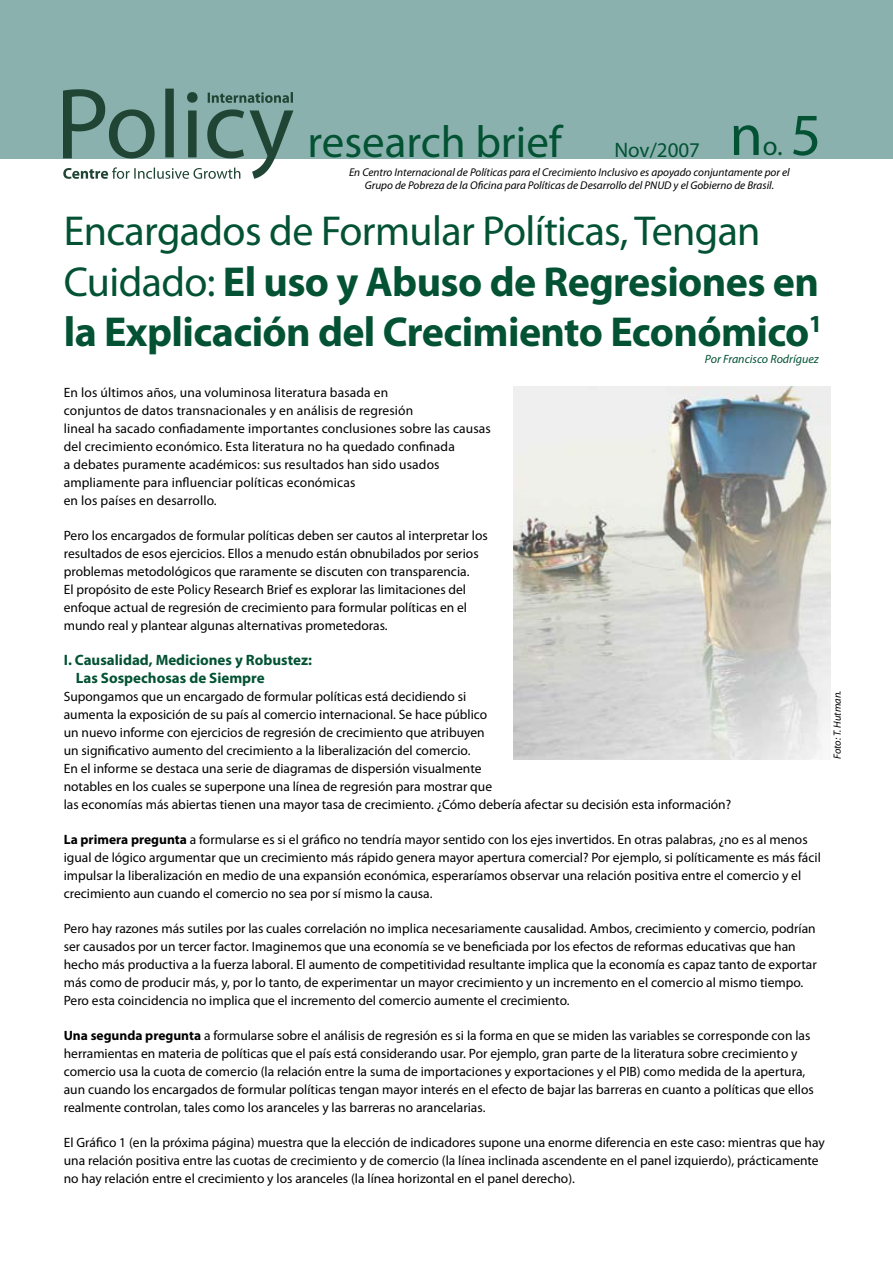
<style>
.page{position:relative;width:893px;height:1263px;background:#fff}
.page>*{position:absolute;margin:0;border:0;box-sizing:border-box;transform-origin:0 0}
.t1{font:60px "Myriad Pro";color:#025233}
.t2{font:45px "Myriad Pro";color:#025233}
.t3{font:700 42px/50.4px "Myriad Pro";letter-spacing:-.015em;color:#025233}
.t4{font:27px "Myriad Pro";color:#025233}
.t5{font:700 15px/18px "Myriad Pro";color:#025233}
.t6{font:13.5px/18px "Myriad Pro";color:#000}
.t7{font:italic 12px "Myriad Pro";color:#025233}
.t8{font:italic 11.25px/13.5px "Myriad Pro";color:#000;text-align:center}
.t9{font:italic 10.5px "Myriad Pro";color:#000}
.s1{font-size:21px}
.s2{font-weight:400}
.s3{font-weight:700}
</style>
<div class="page">
<img style="left:513px;top:387px;width:318px;height:372px">
<div style="left:0;top:0;width:893px;height:159px;background:#8bb1af"></div>
<svg style="left:63px;top:89px;width:230px;height:90px"></svg>
<h2 class="t2" style="left:308px;top:117px;width:394px">research brief <span class="s1">Nov/2007</span></h2>
<h1 class="t1" style="left:730px;top:102px;width:35px">n</h1>
<h3 class="t4" style="left:763px;top:131px;width:21px">o.</h3>
<h1 class="t1" style="left:790px;top:102px;width:32px">5</h1>
<p class="t8" style="left:349px;top:165px;width:442px">En Centro Internacional de Políticas para el Crecimiento Inclusivo es apoyado conjuntamente por el<br>Grupo de Pobreza de la Oficina para Políticas de Desarrollo del PNUD y el Gobierno de Brasil.</p>
<h3 class="t3" style="left:64px;top:207px;width:760px"><span class="s2">Encargados de Formular Políticas, Tengan<br>Cuidado:</span> El uso y Abuso de Regresiones en la Explicación del Crecimiento Económico<sup>1</sup></h3>
<p class="t6" style="left:64px;top:384px;width:429px">En los últimos años, una voluminosa literatura basada en<br>conjuntos de datos transnacionales y en análisis de regresión<br>lineal ha sacado confiadamente importantes conclusiones sobre las causas del crecimiento económico. Esta literatura no ha quedado confinada<br>a debates puramente académicos: sus resultados han sido usados ampliamente para influenciar políticas económicas<br>en los países en desarrollo.</p>
<p class="t6" style="left:64px;top:527px;width:426px">Pero los encargados de formular políticas deben ser cautos al interpretar los resultados de esos ejercicios. Ellos a menudo están obnubilados por serios problemas metodológicos que raramente se discuten con transparencia.<br>El propósito de este Policy Research Brief es explorar las limitaciones del enfoque actual de regresión de crecimiento para formular políticas en el mundo real y plantear algunas alternativas prometedoras.</p>
<p class="t5" style="left:76px;top:651px;width:238px;text-indent:-12px">I. Causalidad, Mediciones y Robustez:<br>Las Sospechosas de Siempre</p>
<p class="t6" style="left:64px;top:688px;width:669px">Supongamos que un encargado de formular políticas está decidiendo si<br>aumenta la exposición de su país al comercio internacional. Se hace público<br>un nuevo informe con ejercicios de regresión de crecimiento que atribuyen<br>un significativo aumento del crecimiento a la liberalización del comercio.<br>En el informe se destaca una serie de diagramas de dispersión visualmente<br>notables en los cuales se superpone una línea de regresión para mostrar que<br>las economías más abiertas tienen una mayor tasa de crecimiento. ¿Cómo debería afectar su decisión esta información?</p>
<p class="t6" style="left:64px;top:831px;width:759px"><span class="s3">La primera pregunta</span> a formularse es si el gráfico no tendría mayor sentido con los ejes invertidos. En otras palabras, ¿no es al menos igual de lógico argumentar que un crecimiento más rápido genera mayor apertura comercial? Por ejemplo, si políticamente es más fácil impulsar la liberalización en medio de una expansión económica, esperaríamos observar una relación positiva entre el comercio y el crecimiento aun cuando el comercio no sea por sí mismo la causa.</p>
<p class="t6" style="left:64px;top:920px;width:755px">Pero hay razones más sutiles por las cuales correlación no implica necesariamente causalidad. Ambos, crecimiento y comercio, podrían ser causados por un tercer factor. Imaginemos que una economía se ve beneficiada por los efectos de reformas educativas que han hecho más productiva a la fuerza laboral. El aumento de competitividad resultante implica que la economía es capaz tanto de exportar más como de producir más, y, por lo tanto, de experimentar un mayor crecimiento y un incremento en el comercio al mismo tiempo.<br>Pero esta coincidencia no implica que el incremento del comercio aumente el crecimiento.</p>
<p class="t6" style="left:64px;top:1027px;width:752px"><span class="s3">Una segunda pregunta</span> a formularse sobre el análisis de regresión es si la forma en que se miden las variables se corresponde con las herramientas en materia de políticas que el país está considerando usar. Por ejemplo, gran parte de la literatura sobre crecimiento y comercio usa la cuota de comercio (la relación entre la suma de importaciones y exportaciones y el PIB) como medida de la apertura, aun cuando los encargados de formular políticas tengan mayor interés en el efecto de bajar las barreras en cuanto a políticas que ellos realmente controlan, tales como los aranceles y las barreras no arancelarias.</p>
<p class="t6" style="left:64px;top:1134px;width:762px">El Gráfico 1 (en la próxima página) muestra que la elección de indicadores supone una enorme diferencia en este caso: mientras que hay una relación positiva entre las cuotas de crecimiento y de comercio (la línea inclinada ascendente en el panel izquierdo), prácticamente no hay relación entre el crecimiento y los aranceles (la línea horizontal en el panel derecho).</p>
<p class="t7" style="left:705px;top:353px;width:115px">Por Francisco Rodríguez</p>
<p class="t9" style="left:832px;top:759px;width:70px;rotate:-90deg">Foto: T. Hutman.</p>
</div>
